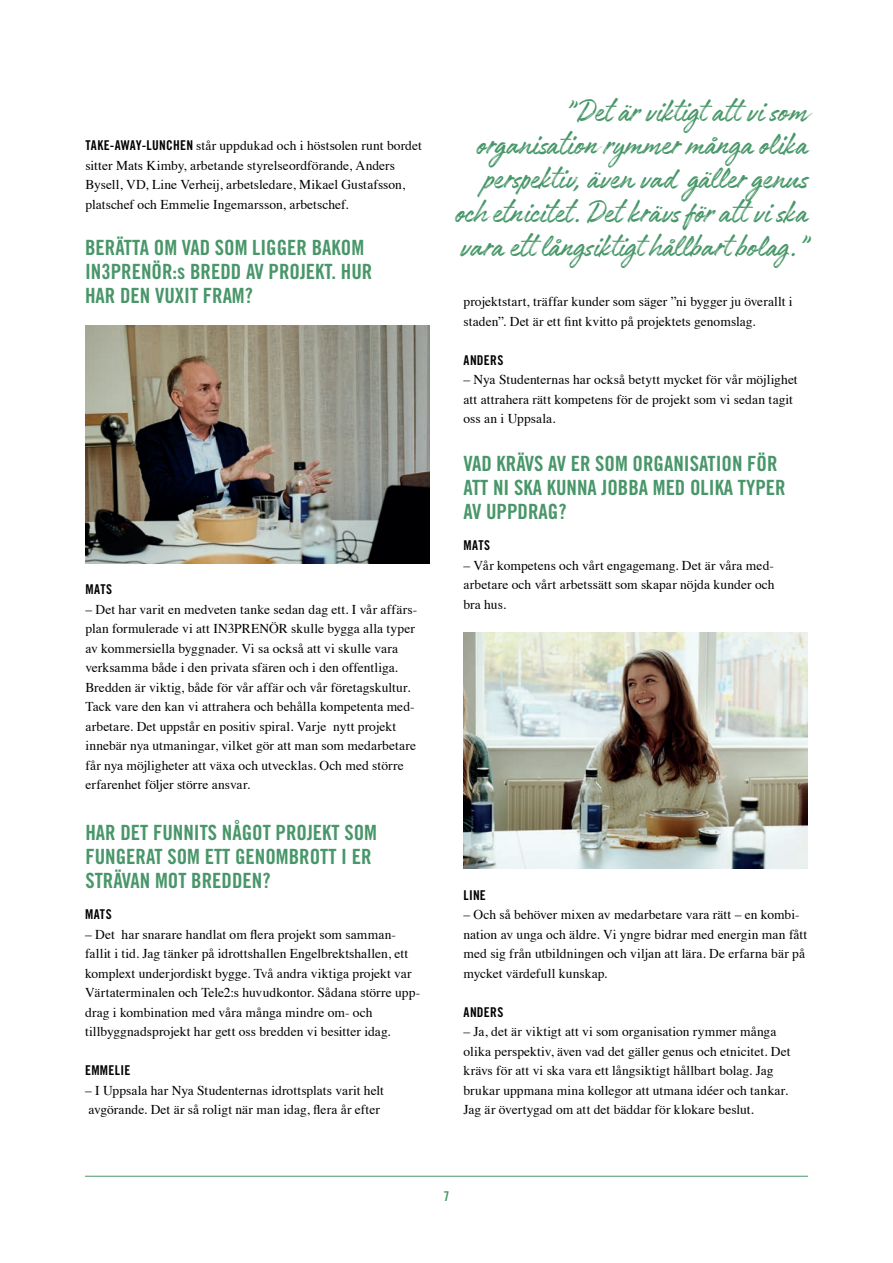
<style>
.page{position:relative;width:893px;height:1263px;background:#fff}
.page>*{position:absolute;margin:0;border:0;box-sizing:border-box;transform-origin:0 0}
.t1{font:35.25px/33.8px "Authenia Textured";letter-spacing:-.015em;color:#489769;text-align:right}
.t2{font:21px/24px "Trade Gothic LT Std Bd Cn 20";color:#489669}
.t3{font:13.5px/19.5px "Times";letter-spacing:.005em;color:#000001}
.t4{font:13.5px "Trade Gothic LT Std Bd Cn 20";letter-spacing:.025em;color:#000001}
.t5{font:13.5px "Trade Gothic LT Std Bd Cn 20";color:#489669}
.s1{font-family:"Trade Gothic LT Std Bd Cn 20"}
</style>
<div class="page">
<hr style="left:85px;top:1176px;width:723px;height:1px;background:#489669">
<img style="left:85px;top:325px;width:344px;height:238px">
<hr style="left:0;top:837px;width:1px;height:339px;background:#489669">
<img style="left:463px;top:633px;width:345px;height:236px">
<p class="t3" style="left:85px;top:135px;width:338px"><span class="s1">TAKE-AWAY-LUNCHEN</span> står uppdukad och i höstsolen runt bordet sitter Mats Kimby, arbetande styrelseordförande, Anders</p>
<p class="t3" style="left:85px;top:174px;width:321px">Bysell, VD, Line Verheij, arbetsledare, Mikael Gustafsson, platschef och Emmelie Ingemarsson, arbetschef.</p>
<p class="t2" style="left:85px;top:236px;width:281px">BERÄTTA OM VAD SOM LIGGER BAKOM</p>
<p class="t2" style="left:85px;top:260px;width:289px">IN3PRENÖR:s BREDD AV PROJEKT. HUR</p>
<p class="t2" style="left:85px;top:284px;width:169px">HAR DEN VUXIT FRAM?</p>
<p class="t4" style="left:85px;top:581px;width:28px">MATS</p>
<p class="t3" style="left:85px;top:598px;width:333px">– Det har varit en medveten tanke sedan dag ett. I vår affärs&shy;plan formulerade vi att IN3PRENÖR skulle bygga alla typer av kommersiella byggnader. Vi sa också att vi skulle vara</p>
<p class="t3" style="left:85px;top:657px;width:331px">verksamma både i den privata sfären och i den offentliga.<br>Bredden är viktig, både för vår affär och vår företagskultur.<br>Tack vare den kan vi attrahera och behålla kompetenta med-</p>
<p class="t3" style="left:85px;top:715px;width:312px">arbetare. Det uppstår en positiv spiral. Varje nytt projekt</p>
<p class="t3" style="left:85px;top:735px;width:332px">innebär nya utmaningar, vilket gör att man som medarbetare får nya möjligheter att växa och utvecklas. Och med större erfarenhet följer större ansvar.</p>
<p class="t2" style="left:85px;top:820px;width:293px">HAR DET FUNNITS NÅGOT PROJEKT SOM</p>
<p class="t2" style="left:85px;top:844px;width:288px">FUNGERAT SOM ETT GENOMBROTT I ER</p>
<p class="t2" style="left:85px;top:868px;width:187px">STRÄVAN MOT BREDDEN?</p>
<p class="t4" style="left:85px;top:906px;width:28px">MATS</p>
<p class="t3" style="left:85px;top:923px;width:312px">– Det har snarare handlat om flera projekt som samman-</p>
<p class="t3" style="left:85px;top:943px;width:325px">fallit i tid. Jag tänker på idrottshallen Engelbrektshallen, ett</p>
<p class="t3" style="left:85px;top:962px;width:328px">komplext underjordiskt bygge. Två andra viktiga projekt var</p>
<p class="t3" style="left:85px;top:982px;width:337px">Värtaterminalen och Tele2:s huvudkontor. Sådana större upp&shy;drag i kombination med våra många mindre om- och</p>
<p class="t3" style="left:85px;top:1021px;width:307px">tillbyggnadsprojekt har gett oss bredden vi besitter idag.</p>
<p class="t4" style="left:85px;top:1062px;width:47px">EMMELIE</p>
<p class="t3" style="left:85px;top:1079px;width:300px">– I Uppsala har Nya Studenternas idrottsplats varit helt</p>
<p class="t3" style="left:88px;top:1099px;width:293px">avgörande. Det är så roligt när man idag, flera år efter</p>
<h1 class="t1" style="left:455px;top:98px;width:356px">”Det är viktigt att vi som organisation rymmer många olika perspektiv, även vad gäller genus och etnicitet. Det krävs för att vi ska vara ett långsiktigt hållbart bolag.”</h1>
<p class="t3" style="left:463px;top:291px;width:331px">projektstart, träffar kunder som säger ”ni bygger ju överallt i staden”. Det är ett fint kvitto på projektets genomslag.</p>
<p class="t4" style="left:463px;top:352px;width:41px">ANDERS</p>
<p class="t3" style="left:463px;top:369px;width:336px">– Nya Studenternas har också betytt mycket för vår möjlighet att attrahera rätt kompetens för de projekt som vi sedan tagit oss an i Uppsala.</p>
<p class="t2" style="left:463px;top:451px;width:316px">VAD KRÄVS AV ER SOM ORGANISATION FÖR</p>
<p class="t2" style="left:463px;top:475px;width:324px">ATT NI SKA KUNNA JOBBA MED OLIKA TYPER<br>AV UPPDRAG?</p>
<p class="t4" style="left:463px;top:537px;width:28px">MATS</p>
<p class="t3" style="left:463px;top:554px;width:312px">– Vår kompetens och vårt engagemang. Det är våra med-</p>
<p class="t3" style="left:463px;top:574px;width:313px">arbetare och vårt arbetssätt som skapar nöjda kunder och</p>
<p class="t3" style="left:463px;top:593px;width:44px">bra hus.</p>
<p class="t4" style="left:463px;top:886px;width:24px">LINE</p>
<p class="t3" style="left:463px;top:904px;width:345px">– Och så behöver mixen av medarbetare vara rätt – en kombi&shy;nation av unga och äldre. Vi yngre bidrar med energin man fått med sig från utbildningen och viljan att lära. De erfarna bär på mycket värdefull kunskap.</p>
<p class="t4" style="left:463px;top:1003px;width:41px">ANDERS</p>
<p class="t3" style="left:463px;top:1021px;width:314px">– Ja, det är viktigt att vi som organisation rymmer många</p>
<p class="t3" style="left:463px;top:1040px;width:328px">olika perspektiv, även vad det gäller genus och etnicitet. Det krävs för att vi ska vara ett långsiktigt hållbart bolag. Jag</p>
<p class="t3" style="left:463px;top:1079px;width:326px">brukar uppmana mina kollegor att utmana idéer och tankar.<br>Jag är övertygad om att det bäddar för klokare beslut.</p>
<p class="t5" style="left:443px;top:1188px;width:7px">7</p>
</div>
